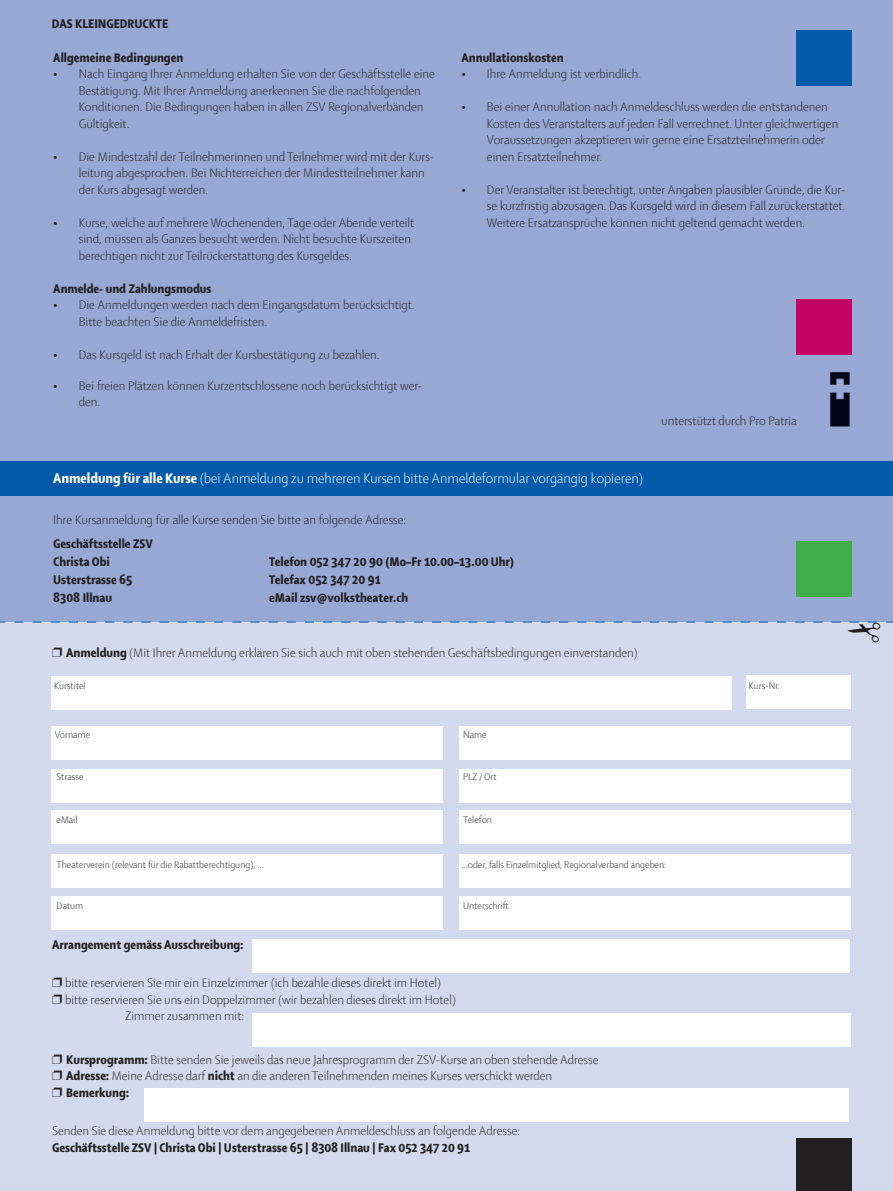
<style>
.page{position:relative;width:893px;height:1191px;background:#fff}
.page>*{position:absolute;margin:0;border:0;box-sizing:border-box;transform-origin:0 0}
.t1{font:300 15px "Shaker 2";color:#fff}
.t2{font:300 13.5px/16.5px "Shaker 2";color:#231f20}
.t3{font:800 condensed 13.5px/18px "Shaker 2";color:#231f20}
.t4{font:300 10.5px "Shaker 2";color:#231f20}
.s1{font-weight:800;font-stretch:condensed}
.s2{font-weight:300;font-stretch:normal}
</style>
<div class="page">
<div style="left:0;top:0;width:893px;height:624px;background:#97a8d5"></div>
<div style="left:0;top:622px;width:893px;height:569px;background:#d4daed"></div>
<div style="left:51px;top:726px;width:391px;height:34px;background:#fff"></div>
<div style="left:459px;top:726px;width:391px;height:34px;background:#fff"></div>
<div style="left:51px;top:769px;width:391px;height:33px;background:#fff"></div>
<div style="left:459px;top:769px;width:391px;height:33px;background:#fff"></div>
<div style="left:51px;top:810px;width:391px;height:34px;background:#fff"></div>
<div style="left:459px;top:810px;width:391px;height:34px;background:#fff"></div>
<div style="left:51px;top:854px;width:391px;height:34px;background:#fff"></div>
<div style="left:459px;top:854px;width:391px;height:34px;background:#fff"></div>
<div style="left:459px;top:896px;width:391px;height:34px;background:#fff"></div>
<div style="left:51px;top:896px;width:391px;height:34px;background:#fff"></div>
<div style="left:51px;top:675px;width:680px;height:34px;background:#fff"></div>
<div style="left:746px;top:675px;width:104px;height:34px;background:#fff"></div>
<div style="left:0;top:461px;width:893px;height:34px;background:#015aaa"></div>
<img style="left:829px;top:371px;width:21px;height:56px">
<div style="left:796px;top:299px;width:55px;height:55px;background:#c30162"></div>
<div style="left:796px;top:31px;width:55px;height:55px;background:#015aaa"></div>
<div style="left:796px;top:541px;width:55px;height:55px;background:#40ae49"></div>
<div style="left:796px;top:1138px;width:55px;height:53px;background:#231f20"></div>
<div style="left:252px;top:939px;width:597px;height:34px;background:#fff"></div>
<div style="left:252px;top:1013px;width:598px;height:34px;background:#fff"></div>
<div style="left:145px;top:1088px;width:704px;height:34px;background:#fff"></div>
<svg style="left:0;top:621px;width:893px;height:2px"></svg>
<p class="t3" style="left:52px;top:14px;width:118px">DAS KLEINGEDRUCKTE</p>
<p class="t3" style="left:53px;top:48px;width:132px">Allgemeine Bedingungen</p>
<p class="t2" style="left:79px;top:65px;width:358px;text-indent:-26px">• Nach Eingang Ihrer Anmeldung erhalten Sie von der Geschäftsstelle eine Bestätigung. Mit Ihrer Anmeldung anerkennen Sie die nachfolgenden Konditionen. Die Bedingungen haben in allen ZSV Regionalverbänden Gültigkeit.</p>
<p class="t2" style="left:79px;top:147px;width:357px;text-indent:-26px">• Die Mindestzahl der Teilnehmerinnen und Teilnehmer wird mit der Kurs&shy;leitung abgesprochen. Bei Nichterreichen der Mindestteilnehmer kann der Kurs abgesagt werden.</p>
<p class="t2" style="left:79px;top:213px;width:337px;text-indent:-26px">• Kurse, welche auf mehrere Wochenenden, Tage oder Abende verteilt sind, müssen als Ganzes besucht werden. Nicht besuchte Kurszeiten berechtigen nicht zur Teilrückerstattung des Kursgeldes.</p>
<p class="t3" style="left:53px;top:279px;width:160px">Anmelde- und Zahlungsmodus</p>
<p class="t2" style="left:79px;top:296px;width:337px;text-indent:-26px">• Die Anmeldungen werden nach dem Eingangsdatum berücksichtigt.<br>Bitte beachten Sie die Anmeldefristen.</p>
<p class="t2" style="left:53px;top:345px;width:328px">• Das Kursgeld ist nach Erhalt der Kursbestätigung zu bezahlen.</p>
<p class="t2" style="left:79px;top:377px;width:345px;line-height:15.8px;text-indent:-26px">• Bei freien Plätzen können Kurzentschlossene noch berücksichtigt wer&shy;den.</p>
<p class="t3" style="left:461px;top:48px;width:104px">Annullationskosten</p>
<p class="t2" style="left:461px;top:65px;width:181px">• Ihre Anmeldung ist verbindlich.</p>
<p class="t2" style="left:487px;top:98px;width:353px;text-indent:-26px">• Bei einer Annullation nach Anmeldeschluss werden die entstandenen Kosten des Veranstalters auf jeden Fall verrechnet. Unter gleichwertigen Voraussetzungen akzeptieren wir gerne eine Ersatzteilnehmerin oder einen Ersatzteilnehmer.</p>
<p class="t2" style="left:487px;top:180px;width:360px;text-align:justify;text-indent:-26px">• Der Veranstalter ist berechtigt, unter Angaben plausibler Gründe, die Kur&shy;se kurzfristig abzusagen. Das Kursgeld wird in diesem Fall zurückerstattet.<br>Weitere Ersatzansprüche können nicht geltend gemacht werden.</p>
<p class="t2" style="left:661px;top:412px;width:137px">unterstützt durch Pro Patria</p>
<p class="t1" style="left:53px;top:468px;width:592px"><span class="s1">Anmeldung für alle Kurse</span> (bei Anmeldung zu mehreren Kursen bitte Anmeldeformular vorgängig kopieren)</p>
<p class="t2" style="left:53px;top:510px;width:355px">Ihre Kursanmeldung für alle Kurse senden Sie bitte an folgende Adresse:</p>
<p class="t3" style="left:53px;top:534px;width:101px">Geschäftsstelle ZSV<br>Christa Obi</p>
<p class="t3" style="left:269px;top:552px;width:246px">Telefon 052 347 20 90 (Mo–Fr 10.00–13.00 Uhr)</p>
<p class="t3" style="left:53px;top:570px;width:81px">Usterstrasse 65</p>
<p class="t3" style="left:269px;top:570px;width:113px">Telefax 052 347 20 91</p>
<p class="t3" style="left:53px;top:588px;width:60px">8308 Illnau</p>
<p class="t3" style="left:269px;top:588px;width:140px">eMail zsv@volkstheater.ch</p>
<p class="t2" style="left:52px;top:643px;width:587px">❐ <span class="s1">Anmeldung</span> (Mit Ihrer Anmeldung erklären Sie sich auch mit oben stehenden Geschäftsbedingungen einverstanden)</p>
<p class="t4" style="left:54px;top:678px;width:33px">Kurstitel</p>
<p class="t4" style="left:749px;top:678px;width:33px">Kurs-Nr.</p>
<p class="t4" style="left:55px;top:727px;width:37px">Vorname</p>
<p class="t4" style="left:463px;top:727px;width:25px">Name</p>
<p class="t4" style="left:57px;top:770px;width:28px">Strasse</p>
<p class="t4" style="left:463px;top:770px;width:35px">PLZ / Ort</p>
<p class="t4" style="left:57px;top:813px;width:22px">eMail</p>
<p class="t4" style="left:463px;top:813px;width:30px">Telefon</p>
<p class="t4" style="left:57px;top:857px;width:209px">Theaterverein (relevant für die Rabattberechtigung), …</p>
<p class="t4" style="left:462px;top:857px;width:206px">…oder, falls Einzelmitglied, Regionalverband angeben:</p>
<p class="t4" style="left:57px;top:899px;width:28px">Datum</p>
<p class="t4" style="left:463px;top:899px;width:47px">Unterschrift</p>
<p class="t3" style="left:52px;top:934px;width:193px">Arrangement gemäss Ausschreibung:</p>
<p class="t2" style="left:52px;top:974px;width:390px">❐ bitte reservieren Sie mir ein Einzelzimmer (ich bezahle dieses direkt im Hotel)</p>
<p class="t2" style="left:52px;top:990px;width:405px">❐ bitte reservieren Sie uns ein Doppelzimmer (wir bezahlen dieses direkt im Hotel)</p>
<p class="t2" style="left:125px;top:1006px;width:121px">Zimmer zusammen mit:</p>
<p class="t2" style="left:52px;top:1051px;width:548px">❐ <span class="s1">Kursprogramm:</span> Bitte senden Sie jeweils das neue Jahresprogramm der ZSV-Kurse an oben stehende Adresse ❐ <span class="s1">Adresse:</span> Meine Adresse darf <span class="s1">nicht</span> an die anderen Teilnehmenden meines Kurses verschickt werden<br>❐ <span class="s1">Bemerkung:</span></p>
<p class="t2" style="left:52px;top:1122px;width:469px">Senden Sie diese Anmeldung bitte vor dem angegebenen Anmeldeschluss an folgende Adresse:</p>
<p class="t3" style="left:52px;top:1137px;width:420px">Geschäftsstelle ZSV | Christa Obi | Usterstrasse 65 | 8308 Illnau | Fax 052 347 20 91</p>
<p class="t3" style="left:320px;top:1145px;width:117px">THEATER | <span class="s2">KURSE 20</span>17</p>
</div>
